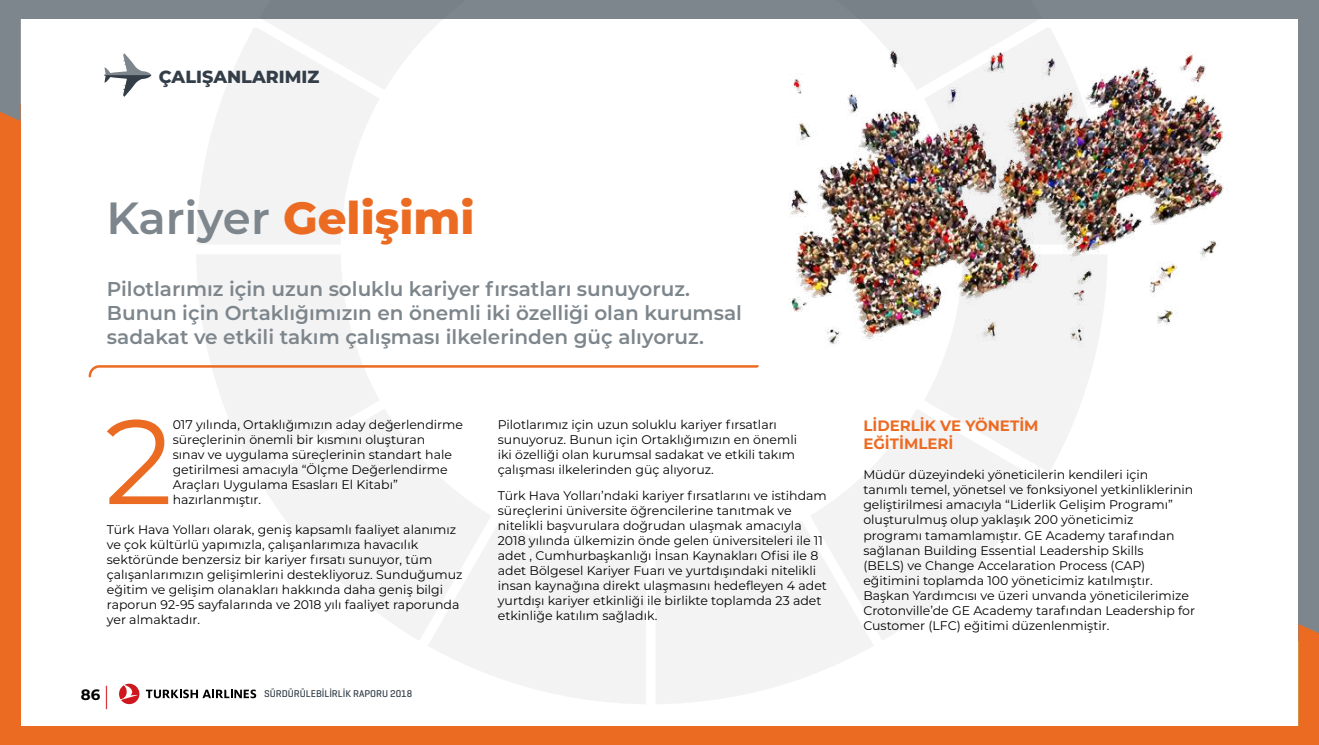
<style>
.page{position:relative;width:1319px;height:745px;background:#fff}
.page>*{position:absolute;margin:0;border:0;box-sizing:border-box;transform-origin:0 0}
.t1{font:119.62px "Montserrat";color:#ec6b23}
.t2{font:800 45px "Montserrat";color:#ec6b23}
.t3{font:600 20px/23.8px "Montserrat";color:#7d868c}
.t4{font:800 17.5px "Montserrat";color:#333e48}
.t5{font:700 15px/18px "Montserrat";color:#ec6b23}
.t6{font:700 15px "Montserrat";color:#000}
.t7{font:12.5px/15px "Montserrat";color:#000}
.t8{font:500 10px "Geogrotesque";color:#333e48}
.s1{font-weight:600;color:#7d868c}
</style>
<div class="page">
<svg style="left:106px;top:685px;width:1px;height:23px"></svg>
<svg style="left:119px;top:683px;width:21px;height:21px"></svg>
<svg style="left:146px;top:689px;width:110px;height:8px"></svg>
<div style="left:0;top:104px;width:21px;height:640px;background:#ec6b23"></div>
<div style="left:1298px;top:0;width:20px;height:640px;background:#7d868c"></div>
<div style="left:0;top:0;width:1318px;height:19px;background:#7d868c"></div>
<div style="left:0;top:725px;width:1318px;height:19px;background:#ec6b23"></div>
<svg style="left:0;top:19px;width:21px;height:102px;background:#828587"></svg>
<svg style="left:1298px;top:624px;width:20px;height:102px;background:#e66d29"></svg>
<svg style="left:859px;top:19px;width:179px;height:26px"></svg>
<svg style="left:428px;top:521px;width:218px;height:182px;fill:#f3f3f4"></svg>
<svg style="left:811px;top:409px;width:230px;height:231px;fill:#f3f3f4"></svg>
<svg style="left:260px;top:409px;width:231px;height:231px;fill:#f3f3f4"></svg>
<svg style="left:263px;top:19px;width:179px;height:71px"></svg>
<svg style="left:656px;top:520px;width:217px;height:183px;fill:#f3f3f4"></svg>
<svg style="left:197px;top:255px;width:183px;height:217px;fill:#f3f3f4"></svg>
<svg style="left:197px;top:28px;width:183px;height:216px;fill:#f3f3f4"></svg>
<svg style="left:923px;top:358px;width:171px;height:114px;fill:#f3f3f4"></svg>
<svg style="left:923px;top:28px;width:136px;height:17px;fill:#f3f3f4"></svg>
<svg style="left:89px;top:365px;width:670px;height:12px"></svg>
<svg style="left:104px;top:53px;width:47px;height:44px"></svg>
<img style="left:788px;top:45px;width:439px;height:313px">
<h3 class="t4" style="left:159px;top:64px;width:162px">ÇALIŞANLARIMIZ</h3>
<h2 class="t2" style="left:106px;top:185px;width:370px"><span class="s1">Kariyer</span> Gelişimi</h2>
<h3 class="t3" style="left:107px;top:276px;width:636px">Pilotlarımız için uzun soluklu kariyer fırsatları sunuyoruz.<br>Bunun için Ortaklığımızın en önemli iki özelliği olan kurumsal sadakat ve etkili takım çalışması ilkelerinden güç alıyoruz.</h3>
<h1 class="t1" style="left:105px;top:379px;width:69px">2</h1>
<p class="t7" style="left:173px;top:416px;width:292px">017 yılında, Ortaklığımızın aday değerlendirme süreçlerinin önemli bir kısmını oluşturan<br>sınav ve uygulama süreçlerinin standart hale getirilmesi amacıyla “Ölçme Değerlendirme Araçları Uygulama Esasları El Kitabı” hazırlanmıştır.</p>
<p class="t7" style="left:107px;top:521px;width:357px">Türk Hava Yolları olarak, geniş kapsamlı faaliyet alanımız ve çok kültürlü yapımızla, çalışanlarımıza havacılık sektöründe benzersiz bir kariyer fırsatı sunuyor, tüm çalışanlarımızın gelişimlerini destekliyoruz. Sunduğumuz eğitim ve gelişim olanakları hakkında daha geniş bilgi raporun 92-95 sayfalarında ve 2018 yılı faaliyet raporunda yer almaktadır.</p>
<p class="t6" style="left:81px;top:683px;width:21px">86</p>
<p class="t8" style="left:264px;top:687px;width:150px">SÜRDÜRÜLEBİLİRLİK RAPORU 2018</p>
<p class="t7" style="left:498px;top:416px;width:301px">Pilotlarımız için uzun soluklu kariyer fırsatları sunuyoruz. Bunun için Ortaklığımızın en önemli iki özelliği olan kurumsal sadakat ve etkili takım çalışması ilkelerinden güç alıyoruz.</p>
<p class="t7" style="left:498px;top:487px;width:330px">Türk Hava Yolları’ndaki kariyer fırsatlarını ve istihdam süreçlerini üniversite öğrencilerine tanıtmak ve nitelikli başvurulara doğrudan ulaşmak amacıyla 2018 yılında ülkemizin önde gelen üniversiteleri ile 11 adet , Cumhurbaşkanlığı İnsan Kaynakları Ofisi ile 8 adet Bölgesel Kariyer Fuarı ve yurtdışındaki nitelikli insan kaynağına direkt ulaşmasını hedefleyen 4 adet yurtdışı kariyer etkinliği ile birlikte toplamda 23 adet etkinliğe katılım sağladık.</p>
<p class="t5" style="left:863px;top:416px;width:177px">LİDERLİK VE YÖNETİM<br>EĞİTİMLERİ</p>
<p class="t7" style="left:863px;top:466px;width:333px">Müdür düzeyindeki yöneticilerin kendileri için tanımlı temel, yönetsel ve fonksiyonel yetkinliklerinin geliştirilmesi amacıyla “Liderlik Gelişim Programı” oluşturulmuş olup yaklaşık 200 yöneticimiz programı tamamlamıştır. GE Academy tarafından sağlanan Building Essential Leadership Skills<br>(BELS) ve Change Accelaration Process (CAP) eğitimini toplamda 100 yöneticimiz katılmıştır.<br>Başkan Yardımcısı ve üzeri unvanda yöneticilerimize Crotonville’de GE Academy tarafından Leadership for Customer (LFC) eğitimi düzenlenmiştir.</p>
</div>
